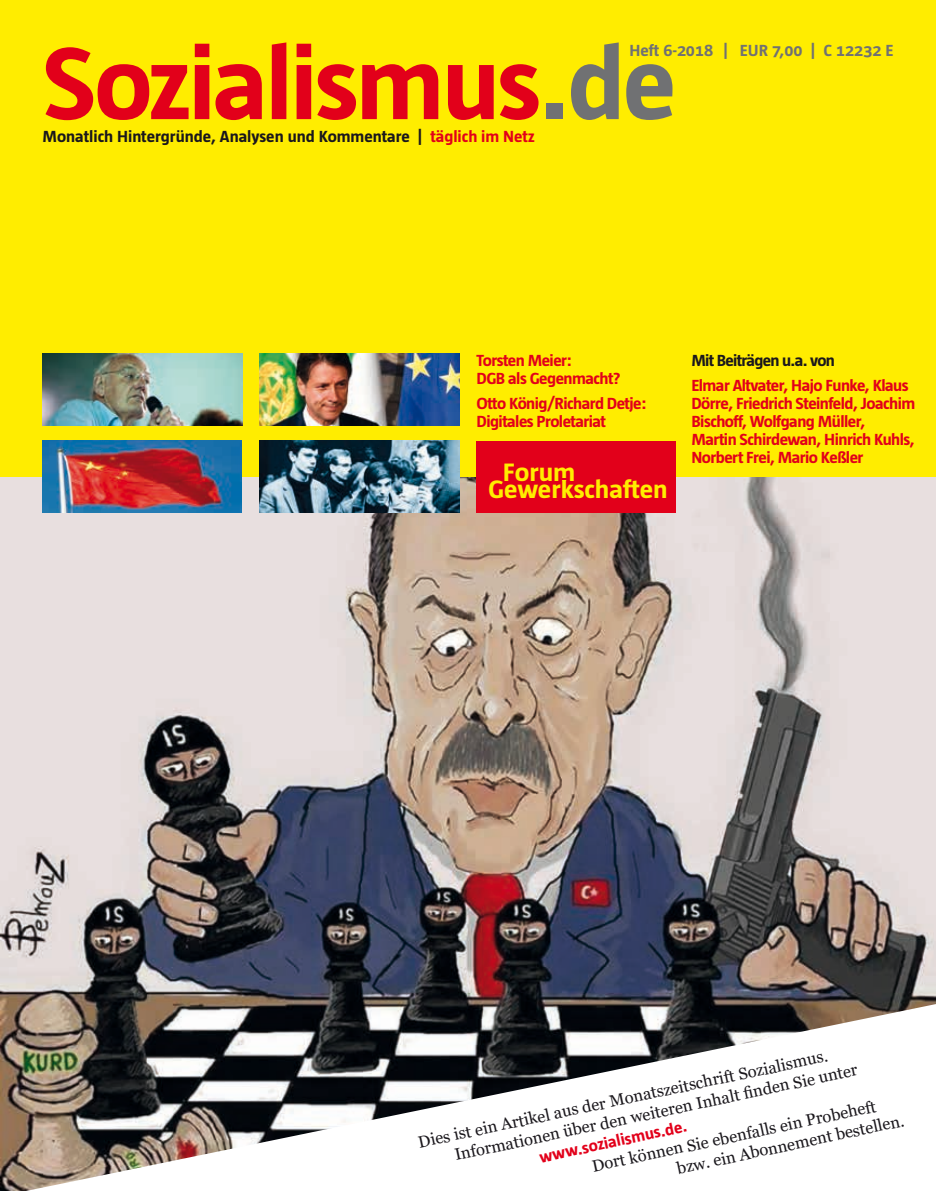
<style>
.page{position:relative;width:936px;height:1191px;background:#fff}
.page>*{position:absolute;margin:0;border:0;box-sizing:border-box;transform-origin:0 0}
.t1{font:700 105px "Tazzer Text";letter-spacing:-.02em;color:#e2001a}
.t2{font:700 25.8px "Tazzer Text";color:#ffed00}
.t3{font:700 16.5px/18px "Tazzer Text";letter-spacing:-.03em;color:#e2001a}
.t4{font:16.5px/19.8px "Georgia";color:#1a171c}
.t5{font:700 16.5px "Tazzer Text";color:#1a171c}
.t6{font:700 16.5px "Tazzer Text";color:#707173}
.t7{font:700 16.5px "Tazzer Text";letter-spacing:-.04em;color:#1a171c}
.s1{color:#707173}
.s2{color:#e2001a}
</style>
<div class="page">
<img style="left:0;top:476px;width:935px;height:715px">
<div style="left:0;top:0;width:935px;height:476px;background:#ffed00"></div>
<img style="left:43px;top:353px;width:199px;height:72px">
<img style="left:259px;top:353px;width:200px;height:72px">
<img style="left:43px;top:440px;width:198px;height:72px">
<div style="left:476px;top:441px;width:200px;height:71px;background:#e2001a"></div>
<img style="left:259px;top:440px;width:200px;height:72px">
<svg style="left:26px;top:1004px;width:909px;height:187px"></svg>
<h1 class="t1" style="left:43px;top:29px;width:635px">Sozialismus<span class="s1">.de</span></h1>
<p class="t6" style="left:629px;top:42px;width:265px">Heft 6-2018 | EUR 7,00 | C 12232 E</p>
<p class="t5" style="left:43px;top:128px;width:493px">Monatlich Hintergründe, Analysen und Kommentare | <span class="s2">täglich im Netz</span></p>
<p class="t3" style="left:476px;top:352px;width:146px">Torsten Meier:<br>DGB als Gegenmacht?</p>
<p class="t3" style="left:476px;top:394px;width:172px">Otto König/Richard Detje:<br>Digitales Proletariat</p>
<h2 class="t2" style="left:503px;top:459px;width:74px">Forum</h2>
<h2 class="t2" style="left:488px;top:476px;width:181px">Gewerkschaften</h2>
<p class="t7" style="left:691px;top:352px;width:145px">Mit Beiträgen u.a. von</p>
<p class="t3" style="left:691px;top:376px;width:225px">Elmar Altvater, Hajo Funke, Klaus<br>Dörre, Friedrich Steinfeld, Joachim<br>Bischoff, Wolfgang Müller,<br>Martin Schirdewan, Hinrich Kuhls,<br>Norbert Frei, Mario Keßler</p>
<p class="t4" style="left:448px;top:1126px;width:413px;text-indent:-33px;rotate:-12deg">Dies ist ein Artikel aus der Monatszeitschrift Sozialismus.<br>Informationen über den weiteren Inhalt fi nden Sie unter</p>
<p class="t4" style="left:671px;top:1139px;width:233px;text-indent:-82px;rotate:-12deg">Dort können Sie ebenfalls ein Probeheft bzw. ein Abonnement bestellen.</p>
<p class="t3" style="left:538px;top:1148px;width:152px;rotate:-12deg">www.sozialismus.de.</p>
</div>
